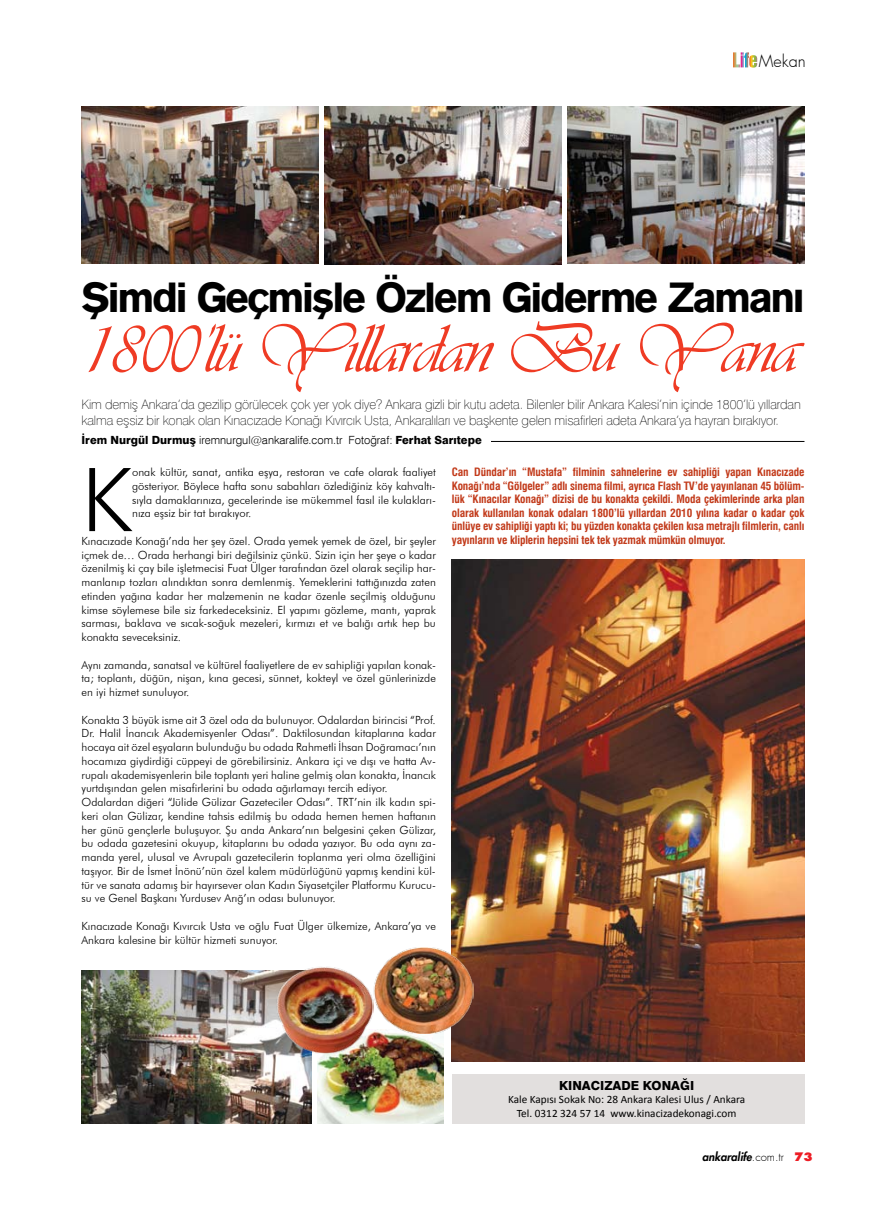
<style>
.page{position:relative;width:886px;height:1205px;background:#fff}
.page>*{position:absolute;margin:0;border:0;box-sizing:border-box;transform-origin:0 0}
.t1{font:300 88.25px "Futura BT";color:#000}
.t2{font:71.25px "Vivaldii";letter-spacing:-.03em;color:#ef3b24}
.t3{font:41.88px "Gothic 725 BT Black A";letter-spacing:-.04em;color:#000}
.t4{font:300 16.25px "Beatles";color:#000}
.t5{font:100 13.12px/15.8px "Swiss 721 BT";letter-spacing:-.01em;color:#000}
.t6{font:800 12.5px "Swiss 721 BT";color:#000}
.t7{font:300 11.25px/13.8px "Futura BT";color:#000;text-align:justify}
.t8{font:700 condensed 11.25px/13.5px "Swiss 721 BT";letter-spacing:-.01em;color:#c23a1a;text-align:justify}
.t9{font:11.25px/13.5px "Calibri";color:#000;text-align:center}
.t10{font:300 11.25px "Swiss 721 BT";color:#000}
.t11{font:italic 800 11.25px "Beatles";color:#000}
.s1{font-family:"Swiss 921 BT Regular A";font-weight:400;font-size:18.75px;color:#fff}
.s2{font-weight:800}
.s3{font-weight:300;font-style:normal}
.s4{font-style:normal;color:#ed1c24}
</style>
<div class="page">
<img style="left:81px;top:971px;width:230px;height:152px">
<img style="left:452px;top:559px;width:352px;height:502px">
<img style="left:81px;top:106px;width:238px;height:158px">
<img style="left:567px;top:106px;width:237px;height:158px">
<img style="left:324px;top:106px;width:238px;height:158px">
<hr style="left:491px;top:441px;width:313px;height:1px;background:#000">
<div style="left:452px;top:1074px;width:352px;height:49px;background:#e2dfde"></div>
<img style="left:318px;top:1033px;width:125px;height:90px">
<img style="left:374px;top:947px;width:99px;height:86px">
<img style="left:277px;top:967px;width:97px;height:87px">
<h3 class="t4" style="left:732px;top:51px;width:75px"><span class="s1">Life</span>Mekan</h3>
<h3 class="t3" style="left:81px;top:271px;width:724px">Şimdi Geçmişle Özlem Giderme Zamanı</h3>
<h2 class="t2" style="left:81px;top:307px;width:718px">1800’lü Yıllardan Bu Yana</h2>
<p class="t5" style="left:81px;top:397px;width:721px">Kim demiş Ankara’da gezilip görülecek çok yer yok diye? Ankara gizli bir kutu adeta. Bilenler bilir Ankara Kalesi’nin içinde 1800’lü yıllardan kalma eşsiz bir konak olan Kınacızade Konağı Kıvırcık Usta, Ankaralıları ve başkente gelen misafirleri adeta Ankara’ya hayran bırakıyor.</p>
<p class="t10" style="left:81px;top:433px;width:402px"><span class="s2">İrem Nurgül Durmuş</span> iremnurgul@ankaralife.com.tr Fotoğraf: <span class="s2">Ferhat Sarıtepe</span></p>
<h1 class="t1" style="left:81px;top:446px;width:52px">K</h1>
<p class="t7" style="left:132px;top:465px;width:305px">onak kültür, sanat, antika eşya, restoran ve cafe olarak faaliyet gösteriyor. Böylece hafta sonu sabahları özlediğiniz köy kahvaltı&shy;sıyla damaklarınıza, gecelerinde ise mükemmel fasıl ile kulakları&shy;nıza eşsiz bir tat bırakıyor.</p>
<p class="t7" style="left:82px;top:534px;width:356px">Kınacızade Konağı’nda her şey özel. Orada yemek yemek de özel, bir şeyler içmek de… Orada herhangi biri değilsiniz çünkü. Sizin için her şeye o kadar özenilmiş ki çay bile işletmecisi Fuat Ülger tarafından özel olarak seçilip har&shy;manlanıp tozları alındıktan sonra demlenmiş. Yemeklerini tattığınızda zaten etinden yağına kadar her malzemenin ne kadar özenle seçilmiş olduğunu kimse söylemese bile siz farkedeceksiniz. El yapımı gözleme, mantı, yaprak sarması, baklava ve sıcak-soğuk mezeleri, kırmızı et ve balığı artık hep bu konakta seveceksiniz.</p>
<p class="t7" style="left:82px;top:657px;width:356px">Aynı zamanda, sanatsal ve kültürel faaliyetlere de ev sahipliği yapılan konak&shy;ta; toplantı, düğün, nişan, kına gecesi, sünnet, kokteyl ve özel günlerinizde en iyi hizmet sunuluyor.</p>
<p class="t7" style="left:82px;top:712px;width:356px;text-align:left">Konakta 3 büyük isme ait 3 özel oda da bulunuyor. Odalardan birincisi “Prof.<br>Dr. Halil İnancık Akademisyenler Odası”. Daktilosundan kitaplarına kadar hocaya ait özel eşyaların bulunduğu bu odada Rahmetli İhsan Doğramacı’nın hocamıza giydirdiği cüppeyi de görebilirsiniz. Ankara içi ve dışı ve hatta Av&shy;rupalı akademisyenlerin bile toplantı yeri haline gelmiş olan konakta, İnancık yurtdışından gelen misafirlerini bu odada ağırlamayı tercih ediyor.<br>Odalardan diğeri “Jülide Gülizar Gazeteciler Odası”. TRT’nin ilk kadın spi&shy;keri olan Gülizar, kendine tahsis edilmiş bu odada hemen hemen haftanın her günü gençlerle buluşuyor. Şu anda Ankara’nın belgesini çeken Gülizar, bu odada gazetesini okuyup, kitaplarını bu odada yazıyor. Bu oda aynı za&shy;manda yerel, ulusal ve Avrupalı gazetecilerin toplanma yeri olma özelliğini taşıyor. Bir de İsmet İnönü’nün özel kalem müdürlüğünü yapmış kendini kül&shy;tür ve sanata adamış bir hayırsever olan Kadın Siyasetçiler Platformu Kurucu&shy;su ve Genel Başkanı Yurdusev Arığ’ın odası bulunuyor.</p>
<p class="t7" style="left:82px;top:919px;width:356px">Kınacızade Konağı Kıvırcık Usta ve oğlu Fuat Ülger ülkemize, Ankara’ya ve<br>Ankara kalesine bir kültür hizmeti sunuyor.</p>
<p class="t8" style="left:452px;top:465px;width:354px">Can Dündar’ın “Mustafa” filminin sahnelerine ev sahipliği yapan Kınacızade Konağı’nda “Gölgeler” adlı sinema filmi, ayrıca Flash TV’de yayınlanan 45 bölüm&shy;lük “Kınacılar Konağı” dizisi de bu konakta çekildi. Moda çekimlerinde arka plan olarak kullanılan konak odaları 1800’lü yıllardan 2010 yılına kadar o kadar çok ünlüye ev sahipliği yaptı ki; bu yüzden konakta çekilen kısa metrajlı filmlerin, canlı yayınların ve kliplerin hepsini tek tek yazmak mümkün olmuyor.</p>
<p class="t6" style="left:559px;top:1078px;width:137px">KINACIZADE KONAĞI</p>
<p class="t9" style="left:508px;top:1092px;width:239px">Kale Kapısı Sokak No: 28 Ankara Kalesi Ulus / Ankara<br>Tel. 0312 324 57 14 www.kinacizadekonagi.com</p>
<p class="t11" style="left:702px;top:1149px;width:112px">ankaralife<span class="s3">.com.tr</span> <span class="s4">73</span></p>
</div>
